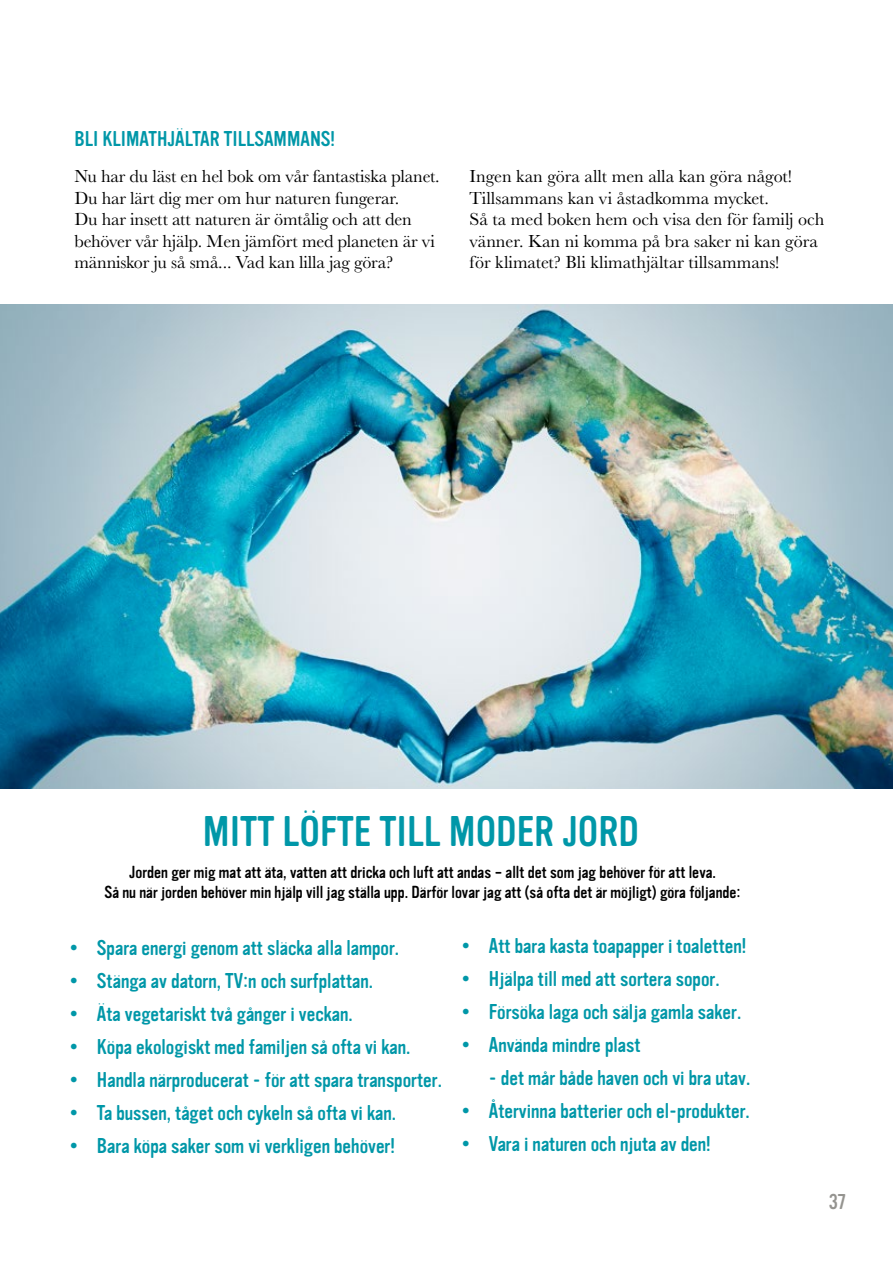
<style>
.page{position:relative;width:893px;height:1263px;background:#fff}
.page>*{position:absolute;margin:0;border:0;box-sizing:border-box;transform-origin:0 0}
.t1{font:42px "Vinyl OT";color:#0097a8}
.t2{font:21px "Vinyl OT";color:#0097a8}
.t3{font:21px "Vinyl OT";color:#959490}
.t4{font:18px/21.6px "Baskerville URW";letter-spacing:-.005em;color:#000}
.t5{font:17.1px/20.5px "Vinyl OT";color:#000;text-align:center}
</style>
<div class="page">
<img style="left:0;top:304px;width:893px;height:485px">
<p class="t2" style="left:74px;top:128px;width:262px">BLI KLIMATHJÄLTAR TILLSAMMANS!</p>
<p class="t4" style="left:74px;top:165px;width:367px">Nu har du läst en hel bok om vår fantastiska planet.<br>Du har lärt dig mer om hur naturen fungerar.<br>Du har insett att naturen är ömtålig och att den behöver vår hjälp. Men jämfört med planeten är vi människor ju så små... Vad kan lilla jag göra?</p>
<p class="t4" style="left:470px;top:165px;width:356px">Ingen kan göra allt men alla kan göra något!<br>Tillsammans kan vi åstadkomma mycket.<br>Så ta med boken hem och visa den för familj och vänner. Kan ni komma på bra saker ni kan göra för klimatet? Bli klimathjältar tillsammans!</p>
<h1 class="t1" style="left:203px;top:809px;width:438px">MITT LÖFTE TILL MODER JORD</h1>
<p class="t5" style="left:104px;top:862px;width:638px">Jorden ger mig mat att äta, vatten att dricka och luft att andas – allt det som jag behöver för att leva.<br>Så nu när jorden behöver min hjälp vill jag ställa upp. Därför lovar jag att (så ofta det är möjligt) göra följande:</p>
<p class="t2" style="left:70px;top:936px;width:331px">• Spara energi genom att släcka alla lampor.</p>
<p class="t2" style="left:70px;top:969px;width:305px">• Stänga av datorn, TV:n och surfplattan.</p>
<p class="t2" style="left:70px;top:1002px;width:284px">• Äta vegetariskt två gånger i veckan.</p>
<p class="t2" style="left:70px;top:1035px;width:342px">• Köpa ekologiskt med familjen så ofta vi kan.</p>
<p class="t2" style="left:70px;top:1068px;width:373px">• Handla närproducerat - för att spara transporter.</p>
<p class="t2" style="left:70px;top:1101px;width:328px">• Ta bussen, tåget och cykeln så ofta vi kan.</p>
<p class="t2" style="left:70px;top:1134px;width:326px">• Bara köpa saker som vi verkligen behöver!</p>
<p class="t2" style="left:462px;top:934px;width:286px">• Att bara kasta toapapper i toaletten!</p>
<p class="t2" style="left:462px;top:967px;width:259px">• Hjälpa till med att sortera sopor.</p>
<p class="t2" style="left:462px;top:1000px;width:281px">• Försöka laga och sälja gamla saker.</p>
<p class="t2" style="left:462px;top:1033px;width:180px">• Använda mindre plast</p>
<p class="t2" style="left:489px;top:1066px;width:263px">- det mår både haven och vi bra utav.</p>
<p class="t2" style="left:462px;top:1099px;width:289px">• Återvinna batterier och el-produkter.</p>
<p class="t2" style="left:462px;top:1132px;width:250px">• Vara i naturen och njuta av den!</p>
<p class="t3" style="left:829px;top:1190px;width:19px">37</p>
</div>
